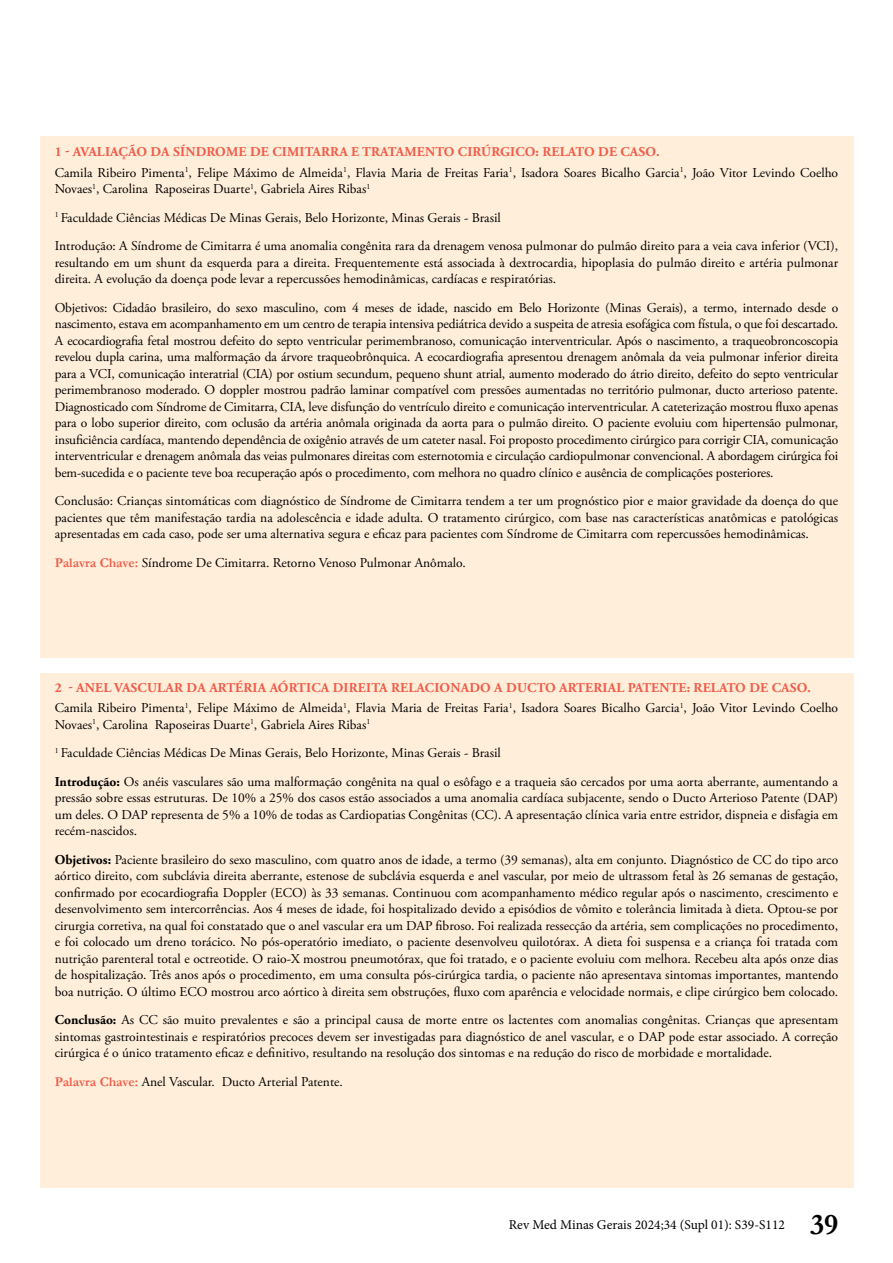
<style>
.page{position:relative;width:893px;height:1263px;background:#fff}
.page>*{position:absolute;margin:0;border:0;box-sizing:border-box;transform-origin:0 0}
.t1{font:700 30px "Garamond";color:#000}
.t2{font:13.5px/16.5px "Adobe Garamond Pro";color:#000}
.t3{font:13.5px "Minion Pro";color:#000}
.s1{font-weight:700;color:#f15b49}
.s2{font-family:"Garamond";font-weight:700;color:#f15b49}
.s3{font-weight:700}
</style>
<div class="page">
<div style="left:40px;top:136px;width:813px;height:522px;background:#ffeed9"></div>
<div style="left:40px;top:673px;width:813px;height:515px;background:#ffeed9"></div>
<p class="t2" style="left:55px;top:142px;width:785px;line-height:20.7px"><span class="s1">1 - AVALIAÇÃO DA SÍNDROME DE CIMITARRA E TRATAMENTO CIRÚRGICO: RELATO DE CASO.<br></span>Camila Ribeiro Pimenta<sup>1</sup>, Felipe Máximo de Almeida<sup>1</sup>, Flavia Maria de Freitas Faria<sup>1</sup>, Isadora Soares Bicalho Garcia<sup>1</sup>, João Vitor Levindo Coelho</p>
<p class="t2" style="left:55px;top:175px;width:785px;line-height:28.5px">Novaes<sup>1</sup>, Carolina Raposeiras Duarte<sup>1</sup>, Gabriela Aires Ribas<sup>1<br>1</sup> Faculdade Ciências Médicas De Minas Gerais, Belo Horizonte, Minas Gerais - Brasil<br>Introdução: A Síndrome de Cimitarra é uma anomalia congênita rara da drenagem venosa pulmonar do pulmão direito para a veia cava inferior (VCI),</p>
<p class="t2" style="left:55px;top:254px;width:785px">resultando em um shunt da esquerda para a direita. Frequentemente está associada à dextrocardia, hipoplasia do pulmão direito e artéria pulmonar direita. A evolução da doença pode levar a repercussões hemodinâmicas, cardíacas e respiratórias.</p>
<p class="t2" style="left:55px;top:299px;width:785px;text-align:justify">Objetivos: Cidadão brasileiro, do sexo masculino, com 4 meses de idade, nascido em Belo Horizonte (Minas Gerais), a termo, internado desde o nascimento, estava em acompanhamento em um centro de terapia intensiva pediátrica devido a suspeita de atresia esofágica com fístula, o que foi descartado.<br>A ecocardiografia fetal mostrou defeito do septo ventricular perimembranoso, comunicação interventricular. Após o nascimento, a traqueobroncoscopia revelou dupla carina, uma malformação da árvore traqueobrônquica. A ecocardiografia apresentou drenagem anômala da veia pulmonar inferior direita para a VCI, comunicação interatrial (CIA) por ostium secundum, pequeno shunt atrial, aumento moderado do átrio direito, defeito do septo ventricular perimembranoso moderado. O doppler mostrou padrão laminar compatível com pressões aumentadas no território pulmonar, ducto arterioso patente.<br>Diagnosticado com Síndrome de Cimitarra, CIA, leve disfunção do ventrículo direito e comunicação interventricular. A cateterização mostrou fluxo apenas para o lobo superior direito, com oclusão da artéria anômala originada da aorta para o pulmão direito. O paciente evoluiu com hipertensão pulmonar, insuficiência cardíaca, mantendo dependência de oxigênio através de um cateter nasal. Foi proposto procedimento cirúrgico para corrigir CIA, comunicação interventricular e drenagem anômala das veias pulmonares direitas com esternotomia e circulação cardiopulmonar convencional. A abordagem cirúrgica foi bem-sucedida e o paciente teve boa recuperação após o procedimento, com melhora no quadro clínico e ausência de complicações posteriores.</p>
<p class="t2" style="left:55px;top:493px;width:785px;text-align:justify">Conclusão: Crianças sintomáticas com diagnóstico de Síndrome de Cimitarra tendem a ter um prognóstico pior e maior gravidade da doença do que pacientes que têm manifestação tardia na adolescência e idade adulta. O tratamento cirúrgico, com base nas características anatômicas e patológicas apresentadas em cada caso, pode ser uma alternativa segura e eficaz para pacientes com Síndrome de Cimitarra com repercussões hemodinâmicas.</p>
<p class="t2" style="left:55px;top:554px;width:413px"><span class="s2">Palavra Chave:</span> Síndrome De Cimitarra. Retorno Venoso Pulmonar Anômalo.</p>
<p class="t2" style="left:55px;top:677px;width:785px;line-height:20.9px"><span class="s1">2 - ANEL VASCULAR DA ARTÉRIA AÓRTICA DIREITA RELACIONADO A DUCTO ARTERIAL PATENTE: RELATO DE CASO.<br></span>Camila Ribeiro Pimenta<sup>1</sup>, Felipe Máximo de Almeida<sup>1</sup>, Flavia Maria de Freitas Faria<sup>1</sup>, Isadora Soares Bicalho Garcia<sup>1</sup>, João Vitor Levindo Coelho</p>
<p class="t2" style="left:55px;top:711px;width:785px;line-height:28.5px">Novaes<sup>1</sup>, Carolina Raposeiras Duarte<sup>1</sup>, Gabriela Aires Ribas<sup>1<br>1</sup> Faculdade Ciências Médicas De Minas Gerais, Belo Horizonte, Minas Gerais - Brasil<br><span class="s3">Introdução:</span> Os anéis vasculares são uma malformação congênita na qual o esôfago e a traqueia são cercados por uma aorta aberrante, aumentando a</p>
<p class="t2" style="left:55px;top:790px;width:785px;text-align:justify">pressão sobre essas estruturas. De 10% a 25% dos casos estão associados a uma anomalia cardíaca subjacente, sendo o Ducto Arterioso Patente (DAP) um deles. O DAP representa de 5% a 10% de todas as Cardiopatias Congênitas (CC). A apresentação clínica varia entre estridor, dispneia e disfagia em recém-nascidos.</p>
<p class="t2" style="left:55px;top:852px;width:785px;text-align:justify"><span class="s3">Objetivos:</span> Paciente brasileiro do sexo masculino, com quatro anos de idade, a termo (39 semanas), alta em conjunto. Diagnóstico de CC do tipo arco aórtico direito, com subclávia direita aberrante, estenose de subclávia esquerda e anel vascular, por meio de ultrassom fetal às 26 semanas de gestação, confirmado por ecocardiografia Doppler (ECO) às 33 semanas. Continuou com acompanhamento médico regular após o nascimento, crescimento e desenvolvimento sem intercorrências. Aos 4 meses de idade, foi hospitalizado devido a episódios de vômito e tolerância limitada à dieta. Optou-se por cirurgia corretiva, na qual foi constatado que o anel vascular era um DAP fibroso. Foi realizada ressecção da artéria, sem complicações no procedimento, e foi colocado um dreno torácico. No pós-operatório imediato, o paciente desenvolveu quilotórax. A dieta foi suspensa e a criança foi tratada com nutrição parenteral total e octreotide. O raio-X mostrou pneumotórax, que foi tratado, e o paciente evoluiu com melhora. Recebeu alta após onze dias de hospitalização. Três anos após o procedimento, em uma consulta pós-cirúrgica tardia, o paciente não apresentava sintomas importantes, mantendo boa nutrição. O último ECO mostrou arco aórtico à direita sem obstruções, fluxo com aparência e velocidade normais, e clipe cirúrgico bem colocado.</p>
<p class="t2" style="left:55px;top:1012px;width:785px;text-align:justify"><span class="s3">Conclusão:</span> As CC são muito prevalentes e são a principal causa de morte entre os lactentes com anomalias congênitas. Crianças que apresentam sintomas gastrointestinais e respiratórios precoces devem ser investigadas para diagnóstico de anel vascular, e o DAP pode estar associado. A correção cirúrgica é o único tratamento eficaz e definitivo, resultando na resolução dos sintomas e na redução do risco de morbidade e mortalidade.</p>
<p class="t2" style="left:55px;top:1074px;width:290px"><span class="s2">Palavra Chave:</span> Anel Vascular. Ducto Arterial Patente.</p>
<p class="t3" style="left:509px;top:1216px;width:278px">Rev Med Minas Gerais 2024;34 (Supl 01): S39-S112</p>
<h1 class="t1" style="left:810px;top:1204px;width:30px">39</h1>
</div>
